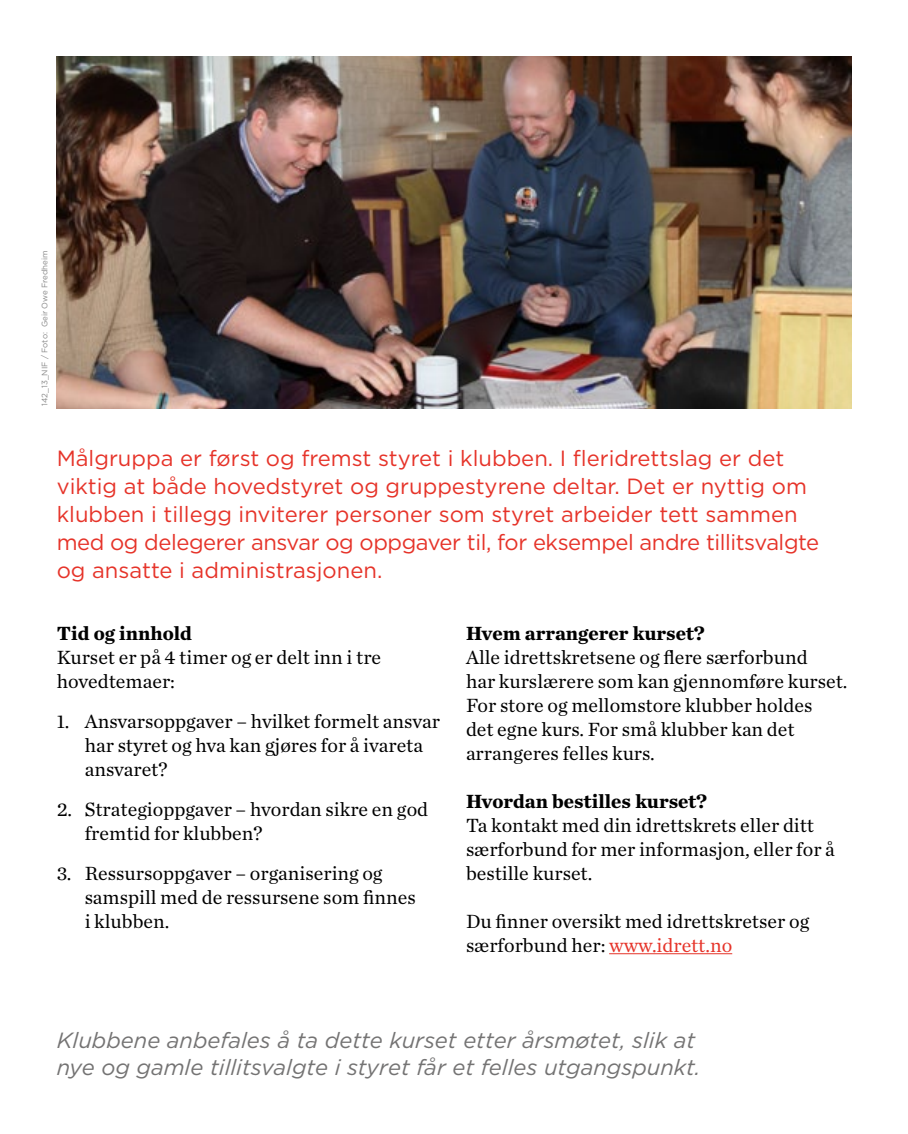
<style>
.page{position:relative;width:908px;height:1134px;background:#fff}
.page>*{position:absolute;margin:0;border:0;box-sizing:border-box;transform-origin:0 0}
.t1{font:22px/28px "Gotham";color:#e63329}
.t2{font:italic 22px/26.4px "Gotham";color:#747373}
.t3{font:20px/24px "Chronicle Text G1";color:#000}
.t4{font:700 20px "Chronicle Text G1";color:#000}
.t5{font:8px "Gotham";color:#878787}
.s1{color:#e63329}
</style>
<div class="page">
<img style="left:57px;top:57px;width:793px;height:351px">
<hr style="left:609px;top:953px;width:123px;height:1px;background:#e63329">
<p class="t5" style="left:40px;top:406px;width:157px;rotate:-90deg">142_13_NIF / Foto: Geir Owe Fredheim</p>
<p class="t1" style="left:57px;top:443px;width:763px">Målgruppa er først og fremst styret i klubben. I fleridrettslag er det viktig at både hovedstyret og gruppestyrene deltar. Det er nyttig om klubben i tillegg inviterer personer som styret arbeider tett sammen med og delegerer ansvar og oppgaver til, for eksempel andre tillitsvalgte og ansatte i administrasjonen.</p>
<p class="t4" style="left:57px;top:617px;width:137px">Tid og innhold</p>
<p class="t3" style="left:57px;top:644px;width:326px">Kurset er på 4 timer og er delt inn i tre hovedtemaer:</p>
<p class="t3" style="left:85px;top:708px;width:356px;text-indent:-28px">1. Ansvarsoppgaver – hvilket formelt ansvar har styret og hva kan gjøres for å ivareta ansvaret?</p>
<p class="t3" style="left:85px;top:796px;width:345px;text-indent:-28px">2. Strategioppgaver – hvordan sikre en god fremtid for klubben?</p>
<p class="t3" style="left:85px;top:860px;width:332px;text-indent:-28px">3. Ressursoppgaver – organisering og samspill med de ressursene som finnes i klubben.</p>
<p class="t4" style="left:466px;top:617px;width:240px">Hvem arrangerer kurset?</p>
<p class="t3" style="left:466px;top:644px;width:383px">Alle idrettskretsene og flere særforbund<br>har kurslærere som kan gjennomføre kurset.<br>For store og mellomstore klubber holdes<br>det egne kurs. For små klubber kan det arrangeres felles kurs.</p>
<p class="t4" style="left:466px;top:785px;width:242px">Hvordan bestilles kurset?</p>
<p class="t3" style="left:466px;top:812px;width:370px">Ta kontakt med din idrettskrets eller ditt særforbund for mer informasjon, eller for å bestille kurset.</p>
<p class="t3" style="left:466px;top:908px;width:344px">Du finner oversikt med idrettskretser og særforbund her: <span class="s1">www.idrett.no</span></p>
<p class="t2" style="left:57px;top:1027px;width:645px">Klubbene anbefales å ta dette kurset etter årsmøtet, slik at nye og gamle tillitsvalgte i styret får et felles utgangspunkt.</p>
</div>
